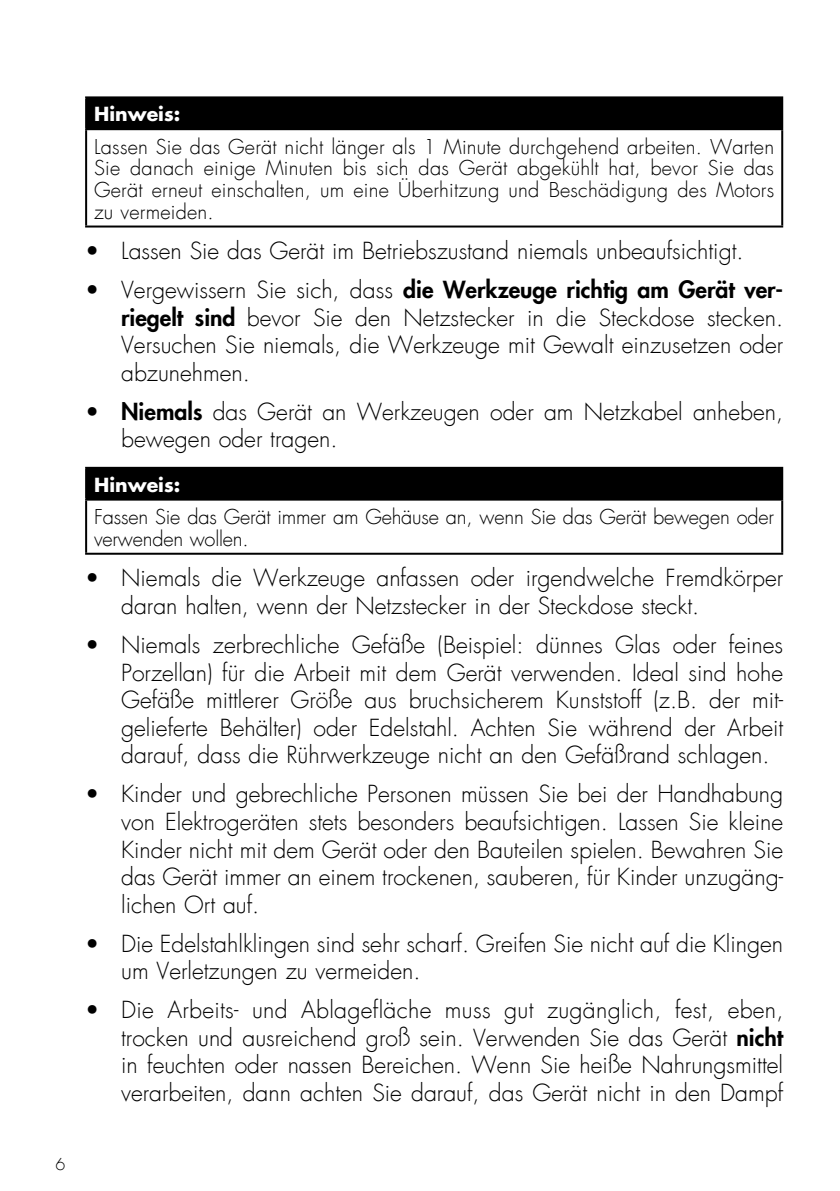
<style>
.page{position:relative;width:840px;height:1191px;background:#fff}
.page>*{position:absolute;margin:0;border:0;box-sizing:border-box;transform-origin:0 0}
.t1{font:300 23px/27.6px "Futura LT";color:#000;text-align:justify}
.t2{font:300 20px/21.6px "Futura LT";letter-spacing:-.01em;color:#000;text-align:justify}
.t3{font:700 19px "Futura LT";color:#fff}
.t4{font:300 16px "Futura LT";color:#000}
.s1{font-weight:800}
</style>
<div class="page">
<div style="left:86px;top:97px;width:695px;height:32px;background:#000"></div>
<hr style="left:85px;top:96px;width:697px;height:2px;background:#000">
<hr style="left:85px;top:98px;width:2px;height:30px;background:#000">
<hr style="left:780px;top:98px;width:2px;height:30px;background:#000">
<hr style="left:85px;top:128px;width:697px;height:2px;background:#000">
<hr style="left:85px;top:130px;width:2px;height:95px;background:#000">
<hr style="left:780px;top:130px;width:2px;height:95px;background:#000">
<hr style="left:85px;top:225px;width:697px;height:2px;background:#000">
<div style="left:86px;top:468px;width:695px;height:31px;background:#000"></div>
<hr style="left:85px;top:467px;width:697px;height:2px;background:#000">
<hr style="left:85px;top:469px;width:2px;height:29px;background:#000">
<hr style="left:780px;top:469px;width:2px;height:29px;background:#000">
<hr style="left:85px;top:498px;width:697px;height:2px;background:#000">
<hr style="left:85px;top:500px;width:2px;height:53px;background:#000">
<hr style="left:780px;top:500px;width:2px;height:53px;background:#000">
<hr style="left:85px;top:553px;width:697px;height:2px;background:#000">
<p class="t4" style="left:55px;top:1154px;width:11px">6</p>
<p class="t3" style="left:94px;top:101px;width:88px">Hinweis:</p>
<p class="t2" style="left:94px;top:136px;width:681px">Lassen Sie das Gerät nicht länger als 1 Minute durchgehend arbeiten. Warten Sie danach einige Minuten bis sich das Gerät abgekühlt hat, bevor Sie das Gerät erneut einschalten, um eine Überhitzung und Beschädigung des Motors zu vermeiden.</p>
<p class="t1" style="left:85px;top:238px;width:659px">• Lassen Sie das Gerät im Betriebszustand niemals unbeaufsichtigt.</p>
<p class="t1" style="left:121px;top:276px;width:663px;text-indent:-36px">• Vergewissern Sie sich, dass <span class="s1">die Werkzeuge richtig am Gerät ver&shy;riegelt sind</span> bevor Sie den Netzstecker in die Steckdose stecken.<br>Versuchen Sie niemals, die Werkzeuge mit Gewalt einzusetzen oder abzunehmen.</p>
<p class="t1" style="left:121px;top:398px;width:663px;text-indent:-36px">• <span class="s1">Niemals</span> das Gerät an Werkzeugen oder am Netzkabel anheben, bewegen oder tragen.</p>
<p class="t3" style="left:94px;top:472px;width:88px">Hinweis:</p>
<p class="t2" style="left:94px;top:506px;width:681px">Fassen Sie das Gerät immer am Gehäuse an, wenn Sie das Gerät bewegen oder verwenden wollen.</p>
<p class="t1" style="left:121px;top:565px;width:663px;text-indent:-36px">• Niemals die Werkzeuge anfassen oder irgendwelche Fremdkörper daran halten, wenn der Netzstecker in der Steckdose steckt.</p>
<p class="t1" style="left:121px;top:631px;width:663px;text-indent:-36px">• Niemals zerbrechliche Gefäße (Beispiel: dünnes Glas oder feines Porzellan) für die Arbeit mit dem Gerät verwenden. Ideal sind hohe Gefäße mittlerer Größe aus bruchsicherem Kunststoff (z.B. der mit&shy;gelieferte Behälter) oder Edelstahl. Achten Sie während der Arbeit darauf, dass die Rührwerkzeuge nicht an den Gefäßrand schlagen.</p>
<p class="t1" style="left:121px;top:781px;width:663px;text-indent:-36px">• Kinder und gebrechliche Personen müssen Sie bei der Handhabung von Elektrogeräten stets besonders beaufsichtigen. Lassen Sie kleine Kinder nicht mit dem Gerät oder den Bauteilen spielen. Bewahren Sie das Gerät immer an einem trockenen, sauberen, für Kinder unzugäng&shy;lichen Ort auf.</p>
<p class="t1" style="left:121px;top:930px;width:663px;text-indent:-36px">• Die Edelstahlklingen sind sehr scharf. Greifen Sie nicht auf die Klingen um Verletzungen zu vermeiden.</p>
<p class="t1" style="left:121px;top:996px;width:663px;text-indent:-36px">• Die Arbeits- und Ablagefläche muss gut zugänglich, fest, eben, trocken und ausreichend groß sein. Verwenden Sie das Gerät <span class="s1">nicht </span>in feuchten oder nassen Bereichen. Wenn Sie heiße Nahrungsmittel verarbeiten, dann achten Sie darauf, das Gerät nicht in den Dampf</p>
</div>
